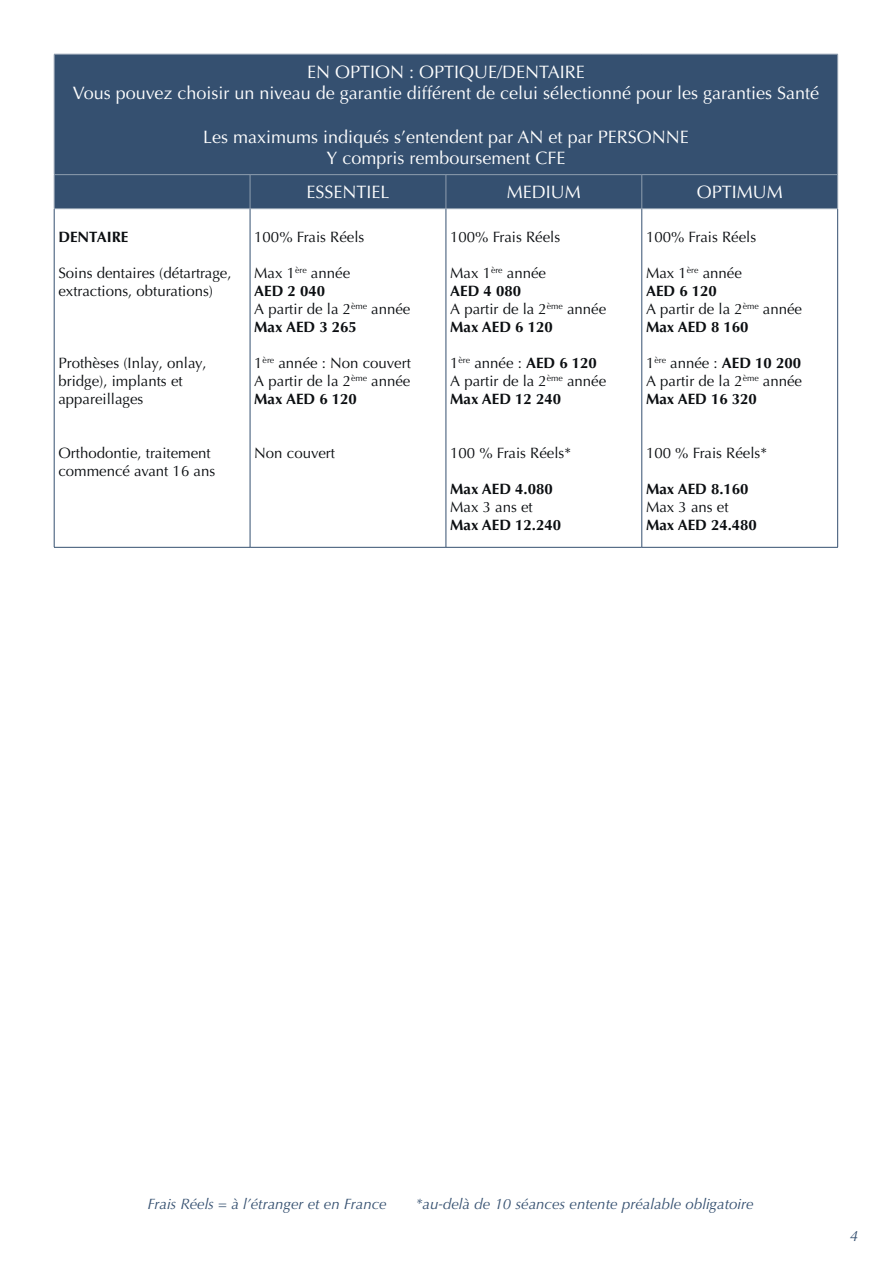
<style>
.page{position:relative;width:893px;height:1263px;background:#fff}
.page>*{position:absolute;margin:0;border:0;box-sizing:border-box;transform-origin:0 0}
.En-tête_1{font:18px "Optima LT Pro";color:#fff}
.corps_tableau{font:15px/18px "Optima LT Pro";color:#0b0e11}
.corps_tableau-2{font:700 15px "Optima LT Pro";color:#0b0e11}
.t1{font:italic 15px "Optima LT Pro";color:#355070}
.s1{font-weight:700}
.s2{font-weight:400}
</style>
<div class="page">
<div style="left:55px;top:55px;width:782px;height:153px;background:#355070"></div>
<hr style="left:250px;top:175px;width:1px;height:33px;background:#8f9eaf">
<hr style="left:446px;top:175px;width:1px;height:33px;background:#8f9eaf">
<hr style="left:641px;top:175px;width:1px;height:33px;background:#8f9eaf">
<hr style="left:250px;top:209px;width:1px;height:338px;background:#355070">
<hr style="left:446px;top:209px;width:1px;height:338px;background:#355070">
<hr style="left:641px;top:209px;width:1px;height:338px;background:#355070">
<hr style="left:54px;top:209px;width:1px;height:338px;background:#355070">
<hr style="left:837px;top:209px;width:1px;height:338px;background:#355070">
<hr style="left:54px;top:547px;width:196px;height:1px;background:#355070">
<hr style="left:250px;top:547px;width:196px;height:1px;background:#355070">
<hr style="left:446px;top:547px;width:196px;height:1px;background:#355070">
<hr style="left:642px;top:547px;width:196px;height:1px;background:#355070">
<hr style="left:54px;top:54px;width:196px;height:1px;background:#8f9eaf">
<hr style="left:54px;top:54px;width:1px;height:120px;background:#8f9eaf">
<hr style="left:250px;top:54px;width:196px;height:1px;background:#8f9eaf">
<hr style="left:446px;top:54px;width:196px;height:1px;background:#8f9eaf">
<hr style="left:642px;top:54px;width:196px;height:1px;background:#8f9eaf">
<hr style="left:837px;top:54px;width:1px;height:120px;background:#8f9eaf">
<hr style="left:54px;top:174px;width:196px;height:1px;background:#8f9eaf">
<hr style="left:54px;top:175px;width:1px;height:33px;background:#8f9eaf">
<hr style="left:250px;top:174px;width:196px;height:1px;background:#8f9eaf">
<hr style="left:446px;top:174px;width:196px;height:1px;background:#8f9eaf">
<hr style="left:642px;top:174px;width:196px;height:1px;background:#8f9eaf">
<hr style="left:837px;top:175px;width:1px;height:33px;background:#8f9eaf">
<hr style="left:54px;top:208px;width:196px;height:1px;background:#8f9eaf">
<hr style="left:250px;top:208px;width:196px;height:1px;background:#8f9eaf">
<hr style="left:446px;top:208px;width:196px;height:1px;background:#8f9eaf">
<hr style="left:642px;top:208px;width:196px;height:1px;background:#8f9eaf">
<p class="En-tête_1" style="left:307px;top:60px;width:279px">EN OPTION : OPTIQUE/DENTAIRE</p>
<p class="En-tête_1" style="left:73px;top:82px;width:748px">Vous pouvez choisir un niveau de garantie différent de celui sélectionné pour les garanties Santé</p>
<p class="En-tête_1" style="left:203px;top:125px;width:487px">Les maximums indiqués s’entendent par AN et par PERSONNE</p>
<p class="En-tête_1" style="left:326px;top:147px;width:241px">Y compris remboursement CFE</p>
<p class="En-tête_1" style="left:306px;top:181px;width:85px">ESSENTIEL</p>
<p class="En-tête_1" style="left:507px;top:181px;width:76px">MEDIUM</p>
<p class="En-tête_1" style="left:697px;top:181px;width:88px">OPTIMUM</p>
<p class="corps_tableau-2" style="left:58px;top:227px;width:72px">DENTAIRE</p>
<p class="corps_tableau" style="left:58px;top:264px;width:175px">Soins dentaires (détartrage, extractions, obturations)</p>
<p class="corps_tableau" style="left:254px;top:228px;width:112px">100% Frais Réels</p>
<p class="corps_tableau" style="left:254px;top:264px;width:97px">Max 1<sup>ère</sup> année</p>
<p class="corps_tableau-2" style="left:254px;top:281px;width:72px">AED 2 040</p>
<p class="corps_tableau" style="left:254px;top:300px;width:158px">A partir de la 2<sup>ème</sup> année</p>
<p class="corps_tableau-2" style="left:254px;top:317px;width:104px">Max AED 3 265</p>
<p class="corps_tableau" style="left:254px;top:354px;width:158px">1<sup>ère</sup> année : Non couvert</p>
<p class="corps_tableau" style="left:254px;top:372px;width:158px">A partir de la 2<sup>ème</sup> année</p>
<p class="corps_tableau-2" style="left:254px;top:389px;width:104px">Max AED 6 120</p>
<p class="corps_tableau" style="left:450px;top:228px;width:112px">100% Frais Réels</p>
<p class="corps_tableau" style="left:450px;top:264px;width:97px">Max 1<sup>ère</sup> année</p>
<p class="corps_tableau-2" style="left:450px;top:281px;width:72px">AED 4 080</p>
<p class="corps_tableau" style="left:450px;top:300px;width:158px">A partir de la 2<sup>ème</sup> année</p>
<p class="corps_tableau-2" style="left:450px;top:317px;width:104px">Max AED 6 120</p>
<p class="corps_tableau" style="left:450px;top:354px;width:148px">1<sup>ère</sup> année : <span class="s1">AED 6 120</span></p>
<p class="corps_tableau" style="left:450px;top:372px;width:158px">A partir de la 2<sup>ème</sup> année</p>
<p class="corps_tableau-2" style="left:450px;top:389px;width:112px">Max AED 12 240</p>
<p class="corps_tableau" style="left:646px;top:228px;width:112px">100% Frais Réels</p>
<p class="corps_tableau" style="left:646px;top:264px;width:97px">Max 1<sup>ère</sup> année</p>
<p class="corps_tableau-2" style="left:646px;top:281px;width:72px">AED 6 120</p>
<p class="corps_tableau" style="left:646px;top:300px;width:158px">A partir de la 2<sup>ème</sup> année</p>
<p class="corps_tableau-2" style="left:646px;top:317px;width:104px">Max AED 8 160</p>
<p class="corps_tableau-2" style="left:646px;top:353px;width:157px"><span class="s2">1</span><sup>ère</sup> <span class="s2">année :</span> AED 10 200</p>
<p class="corps_tableau" style="left:646px;top:372px;width:158px">A partir de la 2<sup>ème</sup> année</p>
<p class="corps_tableau-2" style="left:646px;top:389px;width:112px">Max AED 16 320</p>
<p class="corps_tableau" style="left:58px;top:354px;width:150px">Prothèses (Inlay, onlay, bridge), implants et</p>
<p class="corps_tableau" style="left:58px;top:390px;width:87px">appareillages</p>
<p class="corps_tableau" style="left:58px;top:444px;width:158px">Orthodontie, traitement commencé avant 16 ans</p>
<p class="corps_tableau" style="left:450px;top:444px;width:122px">100 % Frais Réels*</p>
<p class="corps_tableau-2" style="left:450px;top:479px;width:104px">Max AED 4.080</p>
<p class="corps_tableau" style="left:450px;top:498px;width:84px">Max 3 ans et</p>
<p class="corps_tableau-2" style="left:450px;top:515px;width:112px">Max AED 12.240</p>
<p class="corps_tableau" style="left:646px;top:444px;width:122px">100 % Frais Réels*</p>
<p class="corps_tableau-2" style="left:646px;top:479px;width:104px">Max AED 8.160</p>
<p class="corps_tableau" style="left:646px;top:498px;width:84px">Max 3 ans et</p>
<p class="corps_tableau-2" style="left:646px;top:515px;width:112px">Max AED 24.480</p>
<p class="corps_tableau" style="left:254px;top:444px;width:82px">Non couvert</p>
<p class="t1" style="left:148px;top:1194px;width:241px">Frais Réels = à l’étranger et en France</p>
<p class="t1" style="left:416px;top:1194px;width:339px">*au-delà de 10 séances entente préalable obligatoire</p>
<p class="t1" style="left:850px;top:1227px;width:10px">4</p>
</div>
